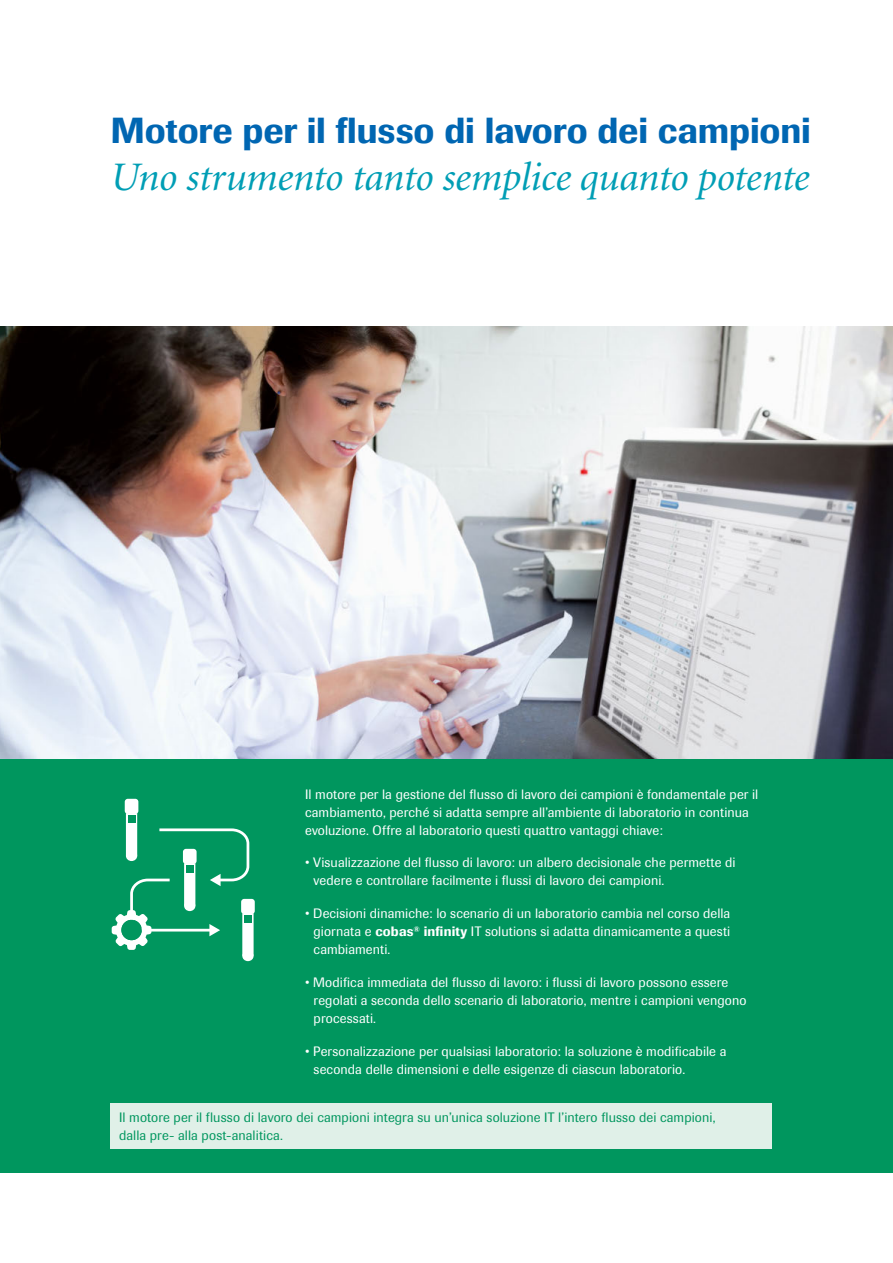
<style>
.page{position:relative;width:893px;height:1263px;background:#fff}
.page>*{position:absolute;margin:0;border:0;box-sizing:border-box;transform-origin:0 0}
.Layout_SubTitleStyle{font:italic 40.5px "Minion";letter-spacing:-.01em;color:#009eb5}
.Layout_TitleStyle_Im{font:500 36px "Imago";letter-spacing:-.005em;color:#0066b2}
.Layout_BodyText_9pt{font:13.5px/18px "Imago";letter-spacing:.01em;color:#fff}
._9_B-Lauftext{font:13.5px/18px "Imago";letter-spacing:.005em;color:#00965e}
.s1{font-weight:500}
</style>
<div class="page">
<div style="left:0;top:759px;width:893px;height:414px;background:#00965e"></div>
<img style="left:0;top:327px;width:893px;height:432px">
<div style="left:241px;top:899px;width:14px;height:15px;background:#fff;border-radius:3px"></div>
<div style="left:243px;top:914px;width:10px;height:41px;background:#fff"></div>
<div style="left:242px;top:913px;width:12px;height:43px;border:1px solid #fff"></div>
<div style="left:244px;top:915px;width:8px;height:8px;background:#00965e"></div>
<div style="left:242px;top:951px;width:12px;height:10px;background:#fff;border-radius:50%"></div>
<div style="left:125px;top:799px;width:13px;height:15px;background:#fff;border-radius:3px"></div>
<div style="left:126px;top:813px;width:11px;height:43px;background:#fff;border:1px solid #fff"></div>
<div style="left:128px;top:815px;width:7px;height:8px;background:#00965e"></div>
<svg style="left:112px;top:827px;width:139px;height:123px"></svg>
<div style="left:121px;top:920px;width:21px;height:20px;background:#00965e;border-radius:50%"></div>
<div style="left:111px;top:1103px;width:661px;height:45px;background:#e0f0e8"></div>
<p class="Layout_TitleStyle_Im" style="left:111px;top:109px;width:702px">Motore per il fusso di lavoro dei campioni</p>
<p class="Layout_SubTitleStyle" style="left:111px;top:157px;width:700px">Uno strumento tanto semplice quanto potente</p>
<p class="Layout_BodyText_9pt" style="left:305px;top:785px;width:455px">Il motore per la gestione del flusso di lavoro dei campioni è fondamentale per il cambiamento, perché si adatta sempre all’ambiente di laboratorio in continua evoluzione. Offre al laboratorio questi quattro vantaggi chiave:</p>
<p class="Layout_BodyText_9pt" style="left:314px;top:854px;width:423px;text-indent:-9px">• Visualizzazione del flusso di lavoro: un albero decisionale che permette di vedere e controllare facilmente i flussi di lavoro dei campioni.</p>
<p class="Layout_BodyText_9pt" style="left:314px;top:905px;width:418px;text-align:justify;text-indent:-9px">• Decisioni dinamiche: lo scenario di un laboratorio cambia nel corso della giornata e <span class="s1">cobas</span><sup>®</sup> <span class="s1">infnity</span> IT solutions si adatta dinamicamente a questi cambiamenti.</p>
<p class="Layout_BodyText_9pt" style="left:314px;top:973px;width:434px;text-indent:-9px">• Modifica immediata del flusso di lavoro: i flussi di lavoro possono essere regolati a seconda dello scenario di laboratorio, mentre i campioni vengono processati.</p>
<p class="Layout_BodyText_9pt" style="left:314px;top:1042px;width:414px;text-indent:-9px">• Personalizzazione per qualsiasi laboratorio: la soluzione è modificabile a seconda delle dimensioni e delle esigenze di ciascun laboratorio.</p>
<p class="_9_B-Lauftext" style="left:119px;top:1108px;width:598px">Il motore per il flusso di lavoro dei campioni integra su un’unica soluzione IT l’intero flusso dei campioni, dalla pre- alla post-analitica.</p>
</div>
